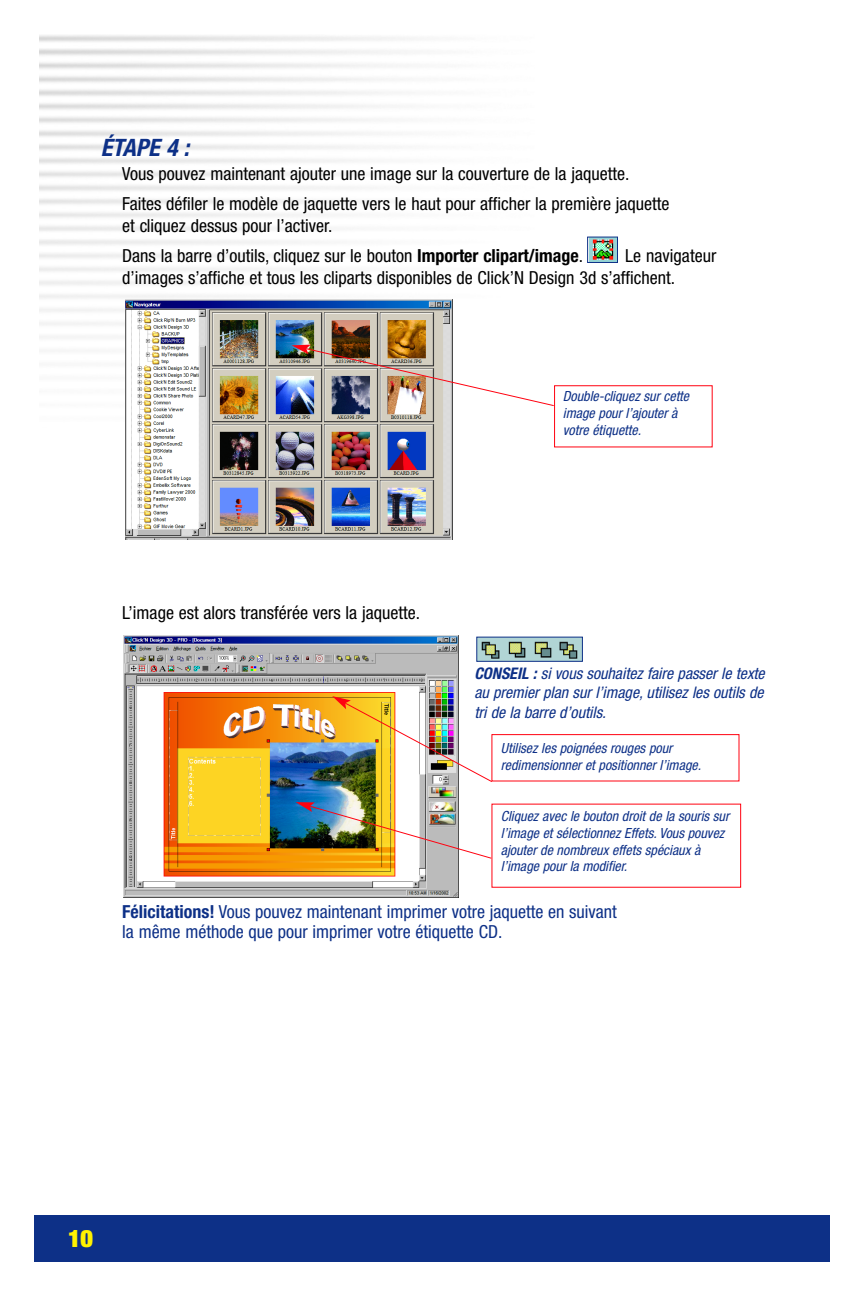
<style>
.page{position:relative;width:864px;height:1296px;background:#fff}
.page>*{position:absolute;margin:0;border:0;box-sizing:border-box;transform-origin:0 0}
.t1{font:italic 700 condensed 24px "Helvetica Neue";color:#0d3087}
.t2{font:900 expanded 24px "Helvetica Neue";color:#fff201}
.t3{font:condensed 18px/30.2px "Helvetica Neue";color:#000}
.t4{font:condensed 18px/20px "Helvetica Neue";color:#0d3087}
.t5{font:italic condensed 16px/19.2px "Helvetica Neue";color:#0d3087;text-align:justify}
.t6{font:italic condensed 14px/16.8px "Helvetica Neue";color:#0d3087}
.s1{font-weight:700}
</style>
<div class="page">
<div style="left:34px;top:1215px;width:796px;height:47px;background:#0d3087"></div>
<img style="left:589px;top:239px;width:27px;height:22px">
<div style="left:587px;top:237px;width:31px;height:26px;border:1px solid #0d3087"></div>
<img style="left:125px;top:299px;width:327px;height:240px">
<img style="left:478px;top:639px;width:103px;height:21px">
<div style="left:476px;top:637px;width:107px;height:25px;border:1px solid #0d3087"></div>
<div style="left:554px;top:385px;width:159px;height:62px;border:1px solid #ff0210"></div>
<img style="left:292px;top:345px;width:263px;height:62px">
<img style="left:124px;top:636px;width:334px;height:262px">
<div style="left:491px;top:734px;width:248px;height:47px;border:1px solid #ff0210"></div>
<img style="left:332px;top:696px;width:161px;height:87px">
<img style="left:296px;top:802px;width:197px;height:57px">
<h1 class="t1" style="left:101px;top:138px;width:90px">ÉTAPE 4 :</h1>
<p class="t3" style="left:122px;top:160px;width:549px">Vous pouvez maintenant ajouter une image sur la couverture de la jaquette.<br>Faites défiler le modèle de jaquette vers le haut pour afficher la première jaquette</p>
<p class="t3" style="left:122px;top:212px;width:462px">et cliquez dessus pour l’activer.<br>Dans la barre d’outils, cliquez sur le bouton <span class="s1">Importer clipart/image</span>.</p>
<p class="t3" style="left:122px;top:246px;width:596px;line-height:21.6px;text-indent:503px">Le navigateur d’images s’affiche et tous les cliparts disponibles de Click’N Design 3d s’affichent.</p>
<p class="t6" style="left:563px;top:389px;width:128px">Double-cliquez sur cette image pour l’ajouter à votre étiquette.</p>
<p class="t3" style="left:122px;top:599px;width:299px">L’image est alors transférée vers la jaquette.</p>
<p class="t5" style="left:474px;top:665px;width:292px"><span class="s1">CONSEIL :</span> si vous souhaitez faire passer le texte au premier plan sur l’image, utilisez les outils de tri de la barre d’outils.</p>
<p class="t6" style="left:501px;top:741px;width:202px">Utilisez les poignées rouges pour redimensionner et positionner l’image.</p>
<p class="t6" style="left:501px;top:809px;width:230px">Cliquez avec le bouton droit de la souris sur l’image et sélectionnez Effets. Vous pouvez ajouter de nombreux effets spéciaux à l’image pour la modifier.</p>
<p class="t4" style="left:122px;top:904px;width:496px"><span class="s1">Félicitations!</span> Vous pouvez maintenant imprimer votre jaquette en suivant la même méthode que pour imprimer votre étiquette CD.</p>
<h1 class="t2" style="left:68px;top:1230px;width:26px">10</h1>
</div>
